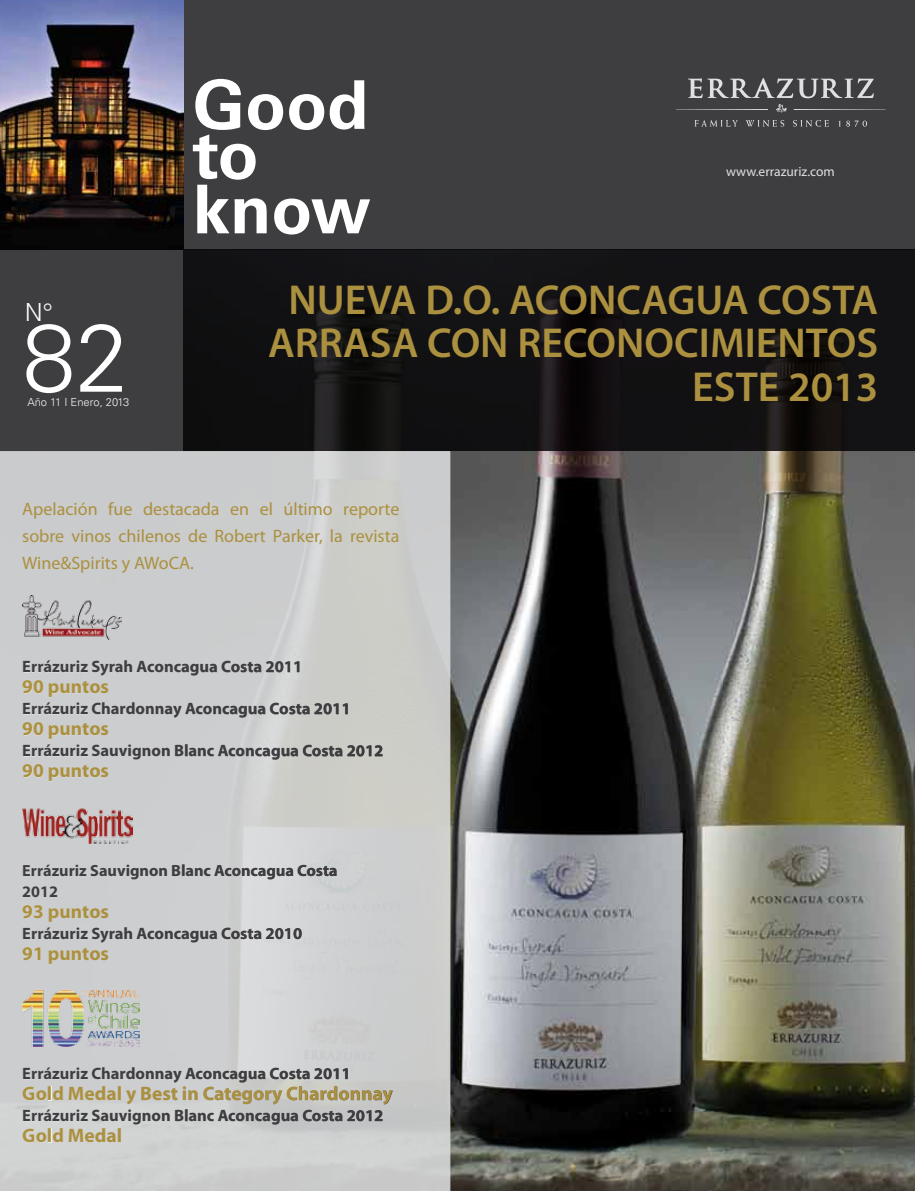
<style>
.page{position:relative;width:915px;height:1191px;background:#fff}
.page>*{position:absolute;margin:0;border:0;box-sizing:border-box;transform-origin:0 0}
.t1{font:300 95.55px "Univers";color:#fff}
.t2{font:700 67.2px/52.2px "Univers";color:#fff}
.t3{font:600 42px/43.5px "Myriad Pro";color:#ab903f;text-align:right}
.t4{font:300 24.9px "Univers";color:#fff}
.t5{font:700 19.5px "Myriad Pro";color:#ab903f}
.t6{font:18px/27px "Myriad Pro";color:#ab903f;text-align:justify}
.t7{font:700 16.5px "Myriad Pro";color:#3e3d40}
.t8{font:700 16.2px/21px "Myriad Pro";color:#3e3d40}
.t9{font:13.5px "Myriad Pro";color:#dfe0e1}
.t10{font:300 11.1px "Univers";color:#f6f5f5}
</style>
<div class="page">
<img style="left:450px;top:451px;width:464px;height:740px">
<div style="left:183px;top:0;width:731px;height:250px;background:#3e3d40"></div>
<div style="left:0;top:250px;width:183px;height:201px;background:#3e3d40"></div>
<img style="left:0;top:0;width:183px;height:250px">
<svg style="left:183px;top:250px;width:731px;height:201px;background:#121112"></svg>
<svg style="left:694px;top:120px;width:43px;height:7px"></svg>
<svg style="left:746px;top:120px;width:38px;height:7px"></svg>
<svg style="left:793px;top:120px;width:35px;height:7px"></svg>
<svg style="left:846px;top:120px;width:20px;height:7px"></svg>
<svg style="left:776px;top:104px;width:10px;height:9px"></svg>
<hr style="left:675px;top:109px;width:92px;height:1px;background:#dfe0e1">
<hr style="left:793px;top:109px;width:92px;height:1px;background:#dfe0e1">
<svg style="left:688px;top:78px;width:185px;height:20px"></svg>
<svg style="left:0;top:451px;width:450px;height:740px;background:#cccdcd"></svg>
<svg style="left:23px;top:1067px;width:369px;height:75px;background:#c5c6c6"></svg>
<hr style="left:118px;top:1128px;width:3px;height:14px;background:#cecfd0">
<img style="left:22px;top:806px;width:110px;height:37px">
<img style="left:22px;top:989px;width:118px;height:57px">
<svg style="left:23px;top:864px;width:313px;height:15px;background:#c0c1c3"></svg>
<svg style="left:23px;top:886px;width:34px;height:11px"></svg>
<svg style="left:23px;top:905px;width:20px;height:13px"></svg>
<svg style="left:49px;top:905px;width:59px;height:16px"></svg>
<svg style="left:23px;top:927px;width:278px;height:36px;background:#cbccce"></svg>
<img style="left:22px;top:595px;width:100px;height:44px">
<svg style="left:23px;top:660px;width:359px;height:121px;background:#c9caca"></svg>
<h3 class="t4" style="left:25px;top:297px;width:29px">N°</h3>
<h1 class="t1" style="left:22px;top:300px;width:108px">82</h1>
<p class="t10" style="left:27px;top:395px;width:103px">Año 11 I Enero, 2013</p>
<h2 class="t2" style="left:193px;top:80px;width:179px">Good to know</h2>
<p class="t9" style="left:726px;top:164px;width:110px">www.errazuriz.com</p>
<h3 class="t3" style="left:268px;top:277px;width:611px">NUEVA D.O. ACONCAGUA COSTA<br>ARRASA CON RECONOCIMIENTOS<br>ESTE 2013</h3>
<p class="t6" style="left:22px;top:496px;width:378px">Apelación fue destacada en el último reporte sobre vinos chilenos de Robert Parker, la revista Wine&amp;Spirits y AWoCA.</p>
<p class="t7" style="left:22px;top:656px;width:281px">Errázuriz Syrah Aconcagua Costa 2011</p>
<p class="t5" style="left:22px;top:674px;width:88px">90 puntos</p>
<p class="t7" style="left:22px;top:698px;width:330px">Errázuriz Chardonnay Aconcagua Costa 2011</p>
<p class="t5" style="left:22px;top:716px;width:88px">90 puntos</p>
<p class="t7" style="left:22px;top:740px;width:362px">Errázuriz Sauvignon Blanc Aconcagua Costa 2012</p>
<p class="t5" style="left:22px;top:758px;width:88px">90 puntos</p>
<p class="t8" style="left:22px;top:859px;width:316px">Errázuriz Sauvignon Blanc Aconcagua Costa<br>2012</p>
<p class="t5" style="left:22px;top:898px;width:88px">93 puntos</p>
<p class="t7" style="left:22px;top:922px;width:281px">Errázuriz Syrah Aconcagua Costa 2010</p>
<p class="t5" style="left:22px;top:940px;width:88px">91 puntos</p>
<p class="t7" style="left:22px;top:1062px;width:330px">Errázuriz Chardonnay Aconcagua Costa 2011</p>
<p class="t5" style="left:22px;top:1080px;width:372px">Gold Medal y Best in Category Chardonnay</p>
<p class="t7" style="left:22px;top:1104px;width:362px">Errázuriz Sauvignon Blanc Aconcagua Costa 2012</p>
<p class="t5" style="left:22px;top:1122px;width:101px">Gold Medal</p>
</div>
